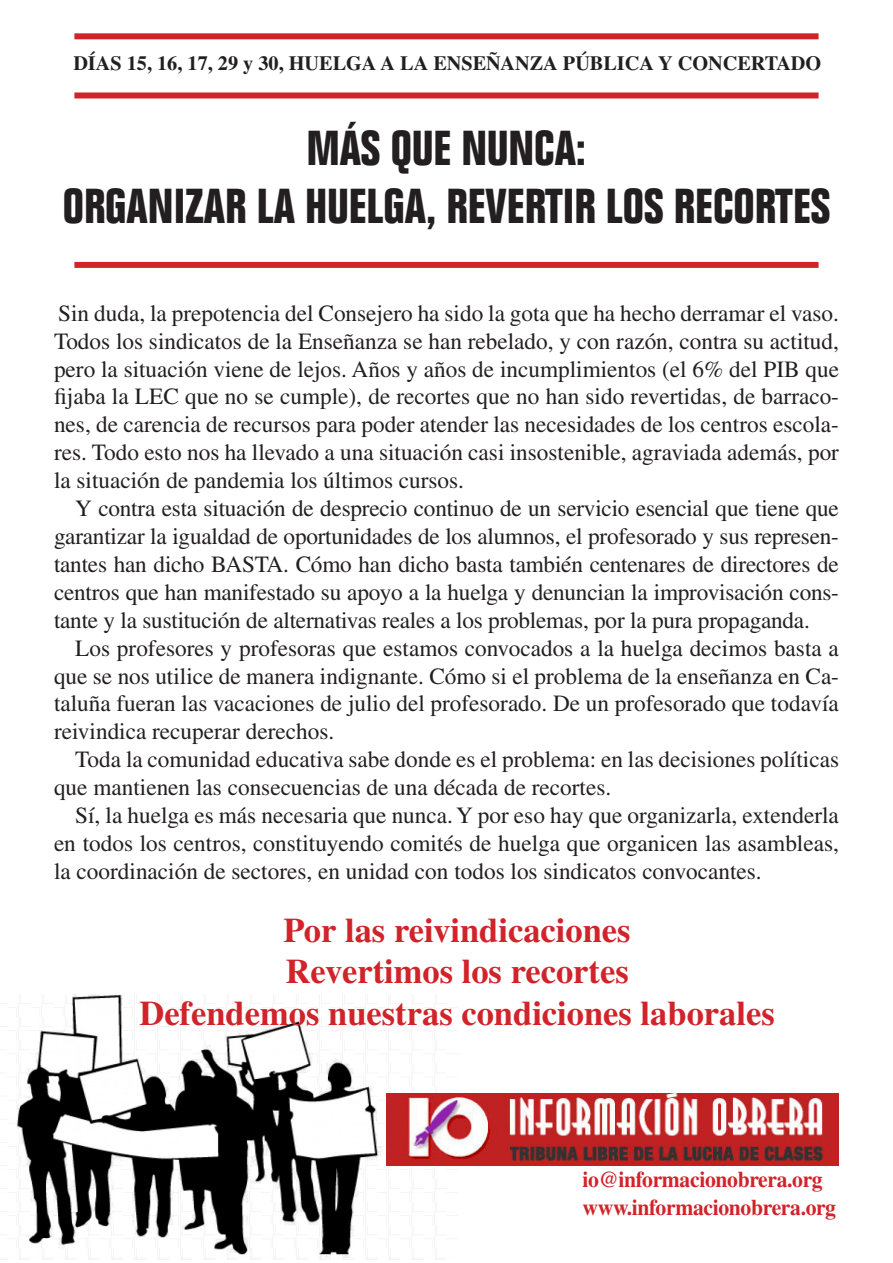
<style>
.page{position:relative;width:893px;height:1263px;background:#fff}
.page>*{position:absolute;margin:0;border:0;box-sizing:border-box;transform-origin:0 0}
.t1{font:700 condensed 48px "Folio Std";color:#231f20}
.t2{font:700 34.5px "Times LT Std";color:#d1232a}
.t3{font:23.25px/27.9px "Times LT Std";color:#231f20;text-align:justify}
.t4{font:700 22.5px "Times LT Std";letter-spacing:-.015em;color:#d1232a;scale:.96 1}
.t5{font:700 20.25px "Times LT Std";color:#231f20}
</style>
<div class="page">
<img style="left:17px;top:994px;width:440px;height:265px">
<div style="left:74px;top:92px;width:745px;height:6px;background:#d1232a"></div>
<div style="left:74px;top:262px;width:745px;height:6px;background:#d1232a"></div>
<img style="left:387px;top:1094px;width:452px;height:71px">
<div style="left:74px;top:33px;width:745px;height:6px;background:#d1232a"></div>
<p class="t5" style="left:73px;top:51px;width:749px">DÍAS 15, 16, 17, 29 y 30, HUELGA A LA ENSEÑANZA PÚBLICA Y CONCERTADO</p>
<p class="t1" style="left:307px;top:122px;width:281px">MÁS QUE NUNCA:</p>
<p class="t1" style="left:63px;top:179px;width:769px">ORGANIZAR LA HUELGA, REVERTIR LOS RECORTES</p>
<p class="t3" style="left:54px;top:299px;width:786px">Sin duda, la prepotencia del Consejero ha sido la gota que ha hecho derramar el vaso.<br>Todos los sindicatos de la Enseñanza se han rebelado, y con razón, contra su actitud, pero la situación viene de lejos. Años y años de incumplimientos (el 6% del PIB que fijaba la LEC que no se cumple), de recortes que no han sido revertidas, de barraco&shy;nes, de carencia de recursos para poder atender las necesidades de los centros escola&shy;res. Todo esto nos ha llevado a una situación casi insostenible, agraviada además, por la situación de pandemia los últimos cursos.</p>
<p class="t3" style="left:54px;top:494px;width:786px;text-indent:21px">Y contra esta situación de desprecio continuo de un servicio esencial que tiene que garantizar la igualdad de oportunidades de los alumnos, el profesorado y sus represen&shy;tantes han dicho BASTA. Cómo han dicho basta también centenares de directores de centros que han manifestado su apoyo a la huelga y denuncian la improvisación cons&shy;tante y la sustitución de alternativas reales a los problemas, por la pura propaganda.</p>
<p class="t3" style="left:54px;top:634px;width:786px;text-indent:21px">Los profesores y profesoras que estamos convocados a la huelga decimos basta a que se nos utilice de manera indignante. Cómo si el problema de la enseñanza en Ca&shy;taluña fueran las vacaciones de julio del profesorado. De un profesorado que todavía reivindica recuperar derechos.</p>
<p class="t3" style="left:54px;top:745px;width:786px;text-indent:21px">Toda la comunidad educativa sabe donde es el problema: en las decisiones políticas que mantienen las consecuencias de una década de recortes.</p>
<p class="t3" style="left:54px;top:801px;width:786px;text-indent:21px">Sí, la huelga es más necesaria que nunca. Y por eso hay que organizarla, extenderla en todos los centros, constituyendo comités de huelga que organicen las asambleas, la coordinación de sectores, en unidad con todos los sindicatos convocantes.</p>
<p class="t2" style="left:284px;top:909px;width:349px">Por las reivindicaciones</p>
<p class="t2" style="left:285px;top:951px;width:345px">Revertimos los recortes</p>
<p class="t2" style="left:139px;top:992px;width:637px">Defendemos nuestras condiciones laborales</p>
<p class="t4" style="left:583px;top:1166px;width:252px">io@informacionobrera.org</p>
<p class="t4" style="left:583px;top:1194px;width:266px">www.informacionobrera.org</p>
</div>
